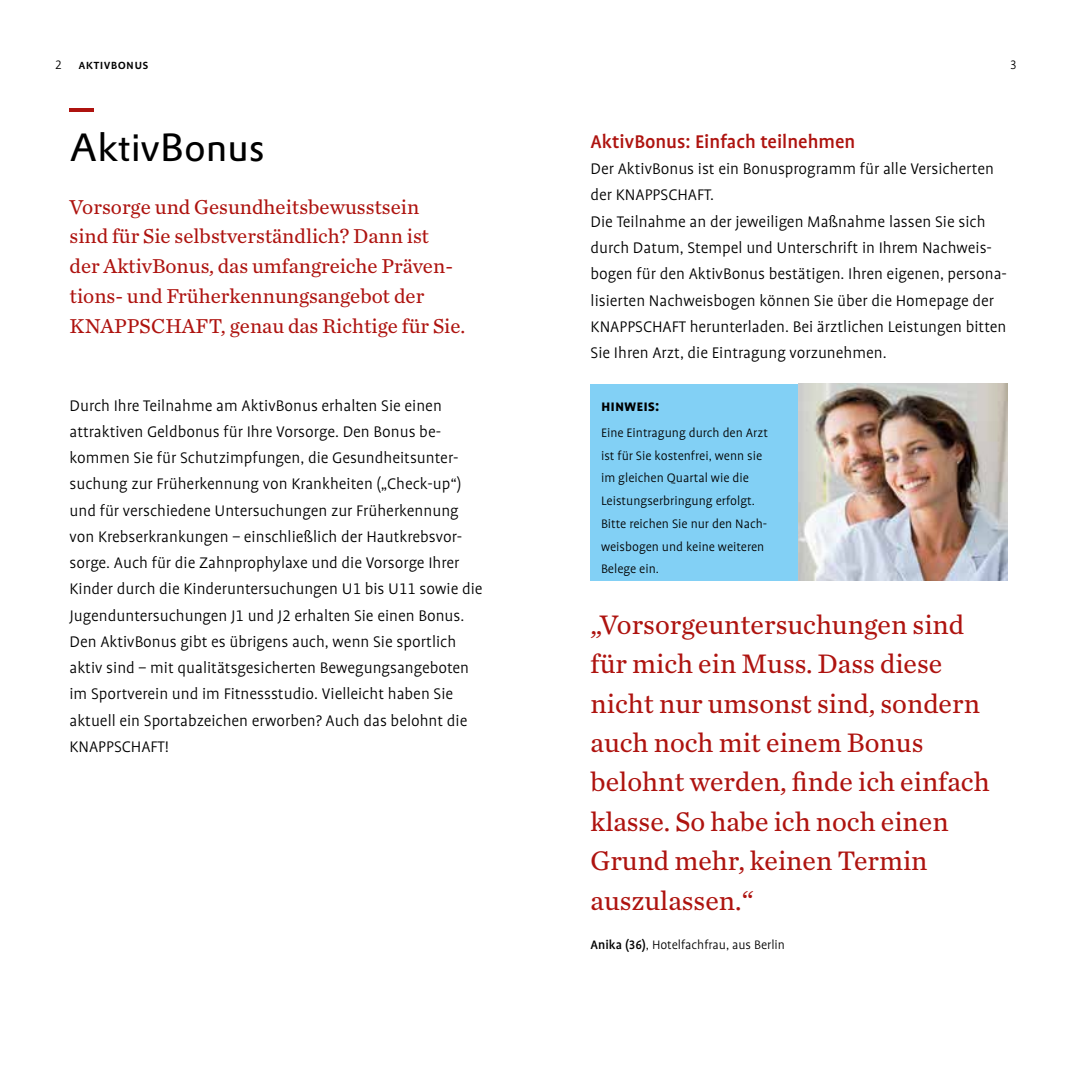
<style>
.page{position:relative;width:1072px;height:1072px;background:#fff}
.page>*{position:absolute;margin:0;border:0;box-sizing:border-box;transform-origin:0 0}
.t1{font:38.5px "DTL Prokyon T";color:#000}
.t2{font:28px/39.4px "Chronicle Text G2";color:#ae130f}
.t3{font:21px/29.8px "Chronicle Text G2";color:#ae130f}
.t4{font:500 21px "Profile";color:#ae130f}
.t5{font:300 17.5px/26.2px "Profile";color:#000}
.t6{font:700 16.62px "Profile SC";color:#000}
.t7{font:300 14px/22.8px "Profile";color:#000}
.t8{font:500 14px "Profile SC";letter-spacing:.02em;color:#000}
.t9{font:300 14px "Profile NO";color:#000}
.s1{font-family:"Profile NO";font-weight:300}
.s2{font-family:"Profile NO"}
.s3{font-weight:500}
.s4{font-family:"Profile NO";font-weight:500}
</style>
<div class="page">
<div style="left:590px;top:383px;width:209px;height:197px;background:#82d0f5"></div>
<hr style="left:69px;top:109px;width:25px;height:3px;background:#ae130f">
<img style="left:798px;top:383px;width:209px;height:197px">
<p class="t8" style="left:55px;top:58px;width:95px"><span class="s1">2</span> aktivbonus</p>
<p class="t9" style="left:1010px;top:58px;width:8px">3</p>
<h1 class="t1" style="left:69px;top:122px;width:196px">AktivBonus</h1>
<p class="t3" style="left:69px;top:190px;width:397px">Vorsorge und Gesundheitsbewusstsein<br>sind für Sie selbstverständlich? Dann ist<br>der AktivBonus, das umfangreiche Präven&shy;tions- und Früherkennungsangebot der KNAPPSCHAFT, genau das Richtige für Sie.</p>
<p class="t5" style="left:69px;top:392px;width:414px">Durch Ihre Teilnahme am AktivBonus erhalten Sie einen attraktiven Geldbonus für Ihre Vorsorge. Den Bonus be&shy;kommen Sie für Schutzimpfungen, die Gesundheitsunter&shy;suchung zur Früherkennung von Krankheiten („Check-up“) und für verschiedene Untersuchungen zur Früherkennung von Krebserkrankungen – einschließlich der Hautkrebsvor&shy;sorge. Auch für die Zahnprophylaxe und die Vorsorge Ihrer Kinder durch die Kinderuntersuchungen U<span class="s2">1</span> bis U<span class="s2">11</span> sowie die Jugenduntersuchungen J<span class="s2">1</span> und J<span class="s2">2</span> erhalten Sie einen Bonus.<br>Den AktivBonus gibt es übrigens auch, wenn Sie sportlich aktiv sind – mit qualitätsgesicherten Bewegungsangeboten im Sportverein und im Fitnessstudio. Vielleicht haben Sie aktuell ein Sportabzeichen erworben? Auch das belohnt die KNAPPSCHAFT!</p>
<p class="t4" style="left:590px;top:131px;width:266px">AktivBonus: Einfach teilnehmen</p>
<p class="t5" style="left:590px;top:156px;width:418px">Der AktivBonus ist ein Bonusprogramm für alle Versicherten der KNAPPSCHAFT.<br>Die Teilnahme an der jeweiligen Maßnahme lassen Sie sich durch Datum, Stempel und Unterschrift in Ihrem Nachweis&shy;bogen für den AktivBonus bestätigen. Ihren eigenen, persona&shy;lisierten Nachweisbogen können Sie über die Homepage der KNAPPSCHAFT herunterladen. Bei ärztlichen Leistungen bitten Sie Ihren Arzt, die Eintragung vorzunehmen.</p>
<p class="t6" style="left:601px;top:396px;width:60px">hinweis:</p>
<p class="t7" style="left:601px;top:421px;width:168px">Eine Eintragung durch den Arzt ist für Sie kostenfrei, wenn sie im gleichen Quartal wie die<br>Leistungserbringung erfolgt.<br>Bitte reichen Sie nur den Nach&shy;weisbogen und keine weiteren<br>Belege ein.</p>
<h2 class="t2" style="left:590px;top:603px;width:400px">„Vorsorgeuntersuchungen sind für mich ein Muss. Dass diese nicht nur umsonst sind, sondern auch noch mit einem Bonus belohnt werden, finde ich einfach klasse. So habe ich noch einen<br>Grund mehr, keinen Termin auszulassen.“</h2>
<p class="t7" style="left:590px;top:933px;width:196px"><span class="s3">Anika (</span><span class="s4">36</span><span class="s3">)</span>, Hotelfachfrau, aus Berlin</p>
</div>
